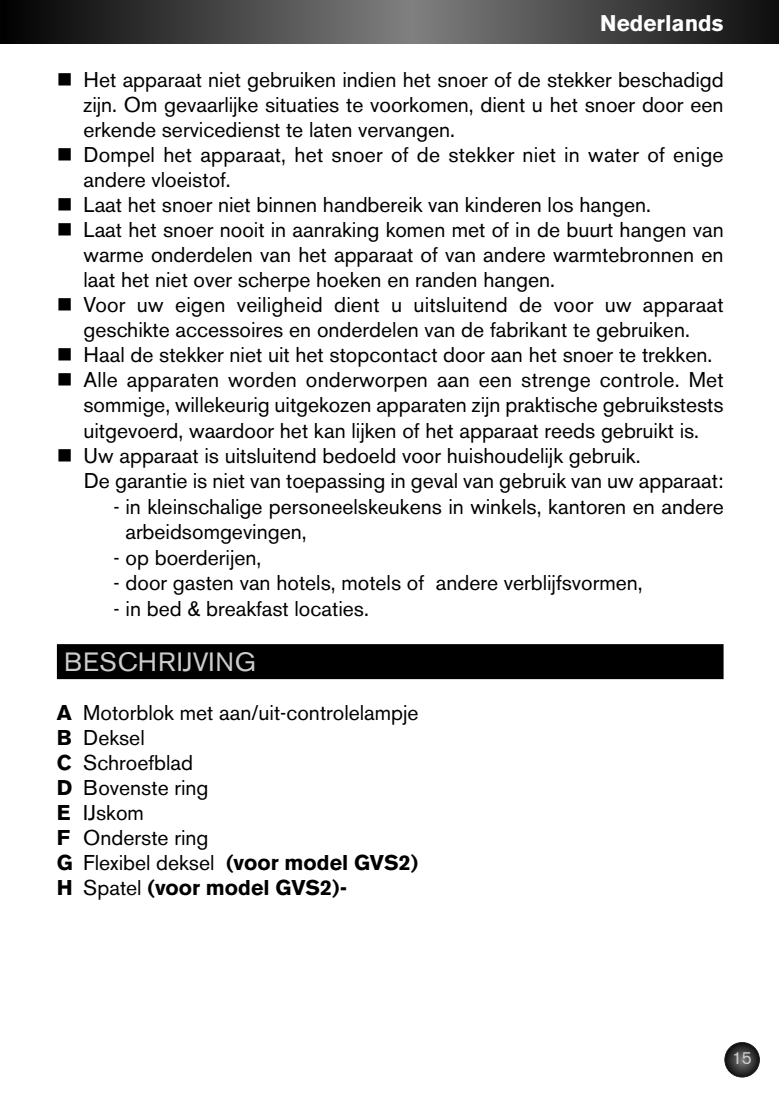
<style>
.page{position:relative;width:779px;height:1106px;background:#fff}
.page>*{position:absolute;margin:0;border:0;box-sizing:border-box;transform-origin:0 0}
.t1{font:26.25px "Akzidenz Grotesk BE";letter-spacing:.02em;color:#ccc}
.t2{font:700 22.5px "Akzidenz Grotesk BE";color:#fff}
.t3{font:21.25px/25px "Akzidenz Grotesk BE";color:#000}
.t4{font:17.5px "Akzidenz Grotesk BE";color:#ccc}
.s1{font-weight:700}
</style>
<div class="page">
<svg style="left:1px;top:0;width:777px;height:44px;background:#434343"></svg>
<div style="left:57px;top:644px;width:666px;height:35px;background:#000"></div>
<svg style="left:725px;top:1043px;width:33px;height:34px"></svg>
<div style="left:724px;top:1042px;width:35px;height:35px;border:2px solid #000;border-radius:50%"></div>
<hr style="left:0;top:0;width:1px;height:44px;background:#020202">
<p class="t2" style="left:600px;top:15px;width:125px">Nederlands</p>
<p class="t3" style="left:83px;top:70px;width:641px;text-align:justify;text-indent:-27px">■ Het apparaat niet gebruiken indien het snoer of de stekker beschadigd zijn. Om gevaarlijke situaties te voorkomen, dient u het snoer door een erkende servicedienst te laten vervangen.</p>
<p class="t3" style="left:83px;top:145px;width:641px;text-indent:-27px">■ Dompel het apparaat, het snoer of de stekker niet in water of enige andere vloeistof.</p>
<p class="t3" style="left:57px;top:195px;width:595px">■ Laat het snoer niet binnen handbereik van kinderen los hangen.</p>
<p class="t3" style="left:83px;top:220px;width:641px;text-align:justify;text-indent:-27px">■ Laat het snoer nooit in aanraking komen met of in de buurt hangen van warme onderdelen van het apparaat of van andere warmtebronnen en laat het niet over scherpe hoeken en randen hangen.</p>
<p class="t3" style="left:57px;top:295px;width:668px;text-align:center">■ Voor uw eigen veiligheid dient u uitsluitend de voor uw apparaat geschikte accessoires en onderdelen van de fabrikant te gebruiken.</p>
<p class="t3" style="left:57px;top:345px;width:656px">■ Haal de stekker niet uit het stopcontact door aan het snoer te trekken.</p>
<p class="t3" style="left:83px;top:370px;width:641px;text-align:justify;text-indent:-27px">■ Alle apparaten worden onderworpen aan een strenge controle. Met sommige, willekeurig uitgekozen apparaten zijn praktische gebruikstests uitgevoerd, waardoor het kan lijken of het apparaat reeds gebruikt is.</p>
<p class="t3" style="left:84px;top:445px;width:641px;text-indent:-27px">■ Uw apparaat is uitsluitend bedoeld voor huishoudelijk gebruik.<br>De garantie is niet van toepassing in geval van gebruik van uw apparaat:</p>
<p class="t3" style="left:125px;top:496px;width:599px;text-indent:-12px">- in kleinschalige personeelskeukens in winkels, kantoren en andere arbeidsomgevingen,</p>
<p class="t3" style="left:114px;top:547px;width:149px">- op boerderijen,</p>
<p class="t3" style="left:114px;top:572px;width:530px">- door gasten van hotels, motels of andere verblijfsvormen,</p>
<p class="t3" style="left:114px;top:598px;width:257px">- in bed &amp; breakfast locaties.</p>
<p class="t1" style="left:64px;top:652px;width:193px">BESCHRIJVING</p>
<p class="t3" style="left:57px;top:702px;width:363px"><span class="s1">A</span> Motorblok met aan/uit-controlelampje<br><span class="s1">B</span> Deksel<br><span class="s1">C</span> Schroefblad<br><span class="s1">D</span> Bovenste ring<br><span class="s1">E</span> IJskom<br><span class="s1">F</span> Onderste ring<br><span class="s1">G</span> Flexibel deksel <span class="s1">(voor model GVS2)<br>H</span> Spatel <span class="s1">(voor model GVS2)-</span></p>
<p class="t4" style="left:732px;top:1051px;width:21px">15</p>
</div>
